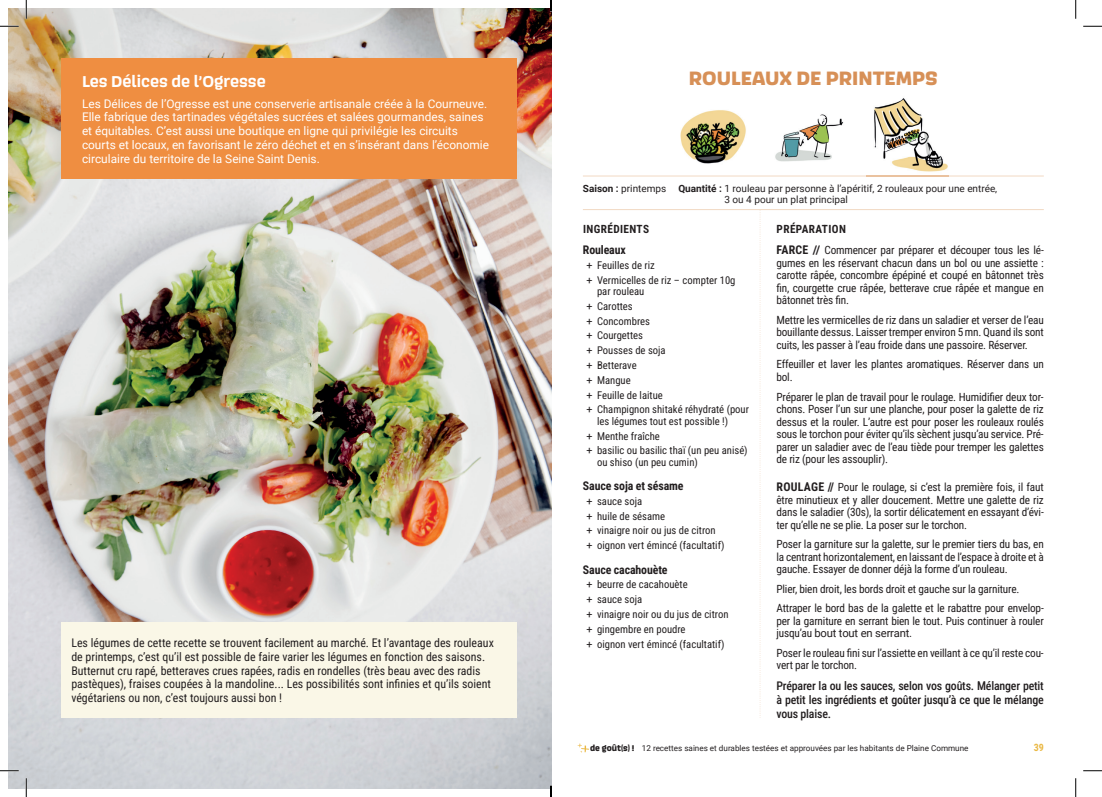
<style>
.page{position:relative;width:1102px;height:797px;background:#fff}
.page>*{position:absolute;margin:0;border:0;box-sizing:border-box;transform-origin:0 0}
.t1{font:800 20px "Scarlet";color:#d79057}
.t2{font:700 16.25px "Scarlet";color:#fff}
.t3{font:11.88px/13.8px "Roboto Condensed";color:#231f20}
.t4{font:11.88px/13.8px "Roboto";color:#fff}
.t5{font:500 11.88px/13.8px "Roboto Condensed";letter-spacing:-.015em;color:#231f20;text-align:justify}
.t6{font:700 11.88px "Roboto Condensed";letter-spacing:-.01em;color:#231f20}
.t7{font:11.25px/12.5px "Roboto Condensed";letter-spacing:-.015em;color:#231f20;text-align:justify}
.t8{font:11.25px "Roboto";letter-spacing:-.015em;color:#231f20}
.t9{font:700 11.25px "Roboto Condensed";letter-spacing:.035em;color:#231f20}
.t10{font:10.62px/14.8px "Roboto Condensed";color:#231f20}
.t11{font:10px/11.2px "Roboto";color:#231f20}
.t12{font:700 10px "Roboto Condensed";color:#eab843}
.t13{font:8.12px "Roboto";color:#231f20}
.s1{font-weight:700}
.s2{font-weight:700;font-size:11.88px}
.s3{font-family:"Roboto";font-weight:700;font-size:11.88px}
.s4{font-family:"Roboto Condensed"}
.s5{font-family:"Roboto"}
.s6{font-family:"Scarlet";font-weight:800;font-size:8.62px}
</style>
<div class="page">
<svg style="left:577px;top:743px;width:12px;height:9px"></svg>
<img style="left:9px;top:9px;width:542px;height:779px">
<div style="left:61px;top:58px;width:455px;height:121px;background:#ef8e41"></div>
<div style="left:61px;top:622px;width:455px;height:95px;background:#faf7e7"></div>
<hr style="left:948px;top:176px;width:95px;height:1px;background:#eac29f">
<hr style="left:583px;top:176px;width:283px;height:1px;background:#eac29f">
<img style="left:866px;top:98px;width:82px;height:78px">
<img style="left:775px;top:114px;width:69px;height:48px">
<img style="left:680px;top:110px;width:66px;height:54px">
<svg style="left:0;top:25px;width:19px;height:2px"></svg>
<svg style="left:1083px;top:25px;width:18px;height:2px"></svg>
<svg style="left:0;top:770px;width:19px;height:1px"></svg>
<svg style="left:1083px;top:770px;width:18px;height:1px"></svg>
<svg style="left:25px;top:0;width:2px;height:19px"></svg>
<svg style="left:25px;top:778px;width:2px;height:19px"></svg>
<svg style="left:1075px;top:0;width:1px;height:19px"></svg>
<svg style="left:1075px;top:778px;width:1px;height:19px"></svg>
<svg style="left:550px;top:785px;width:1px;height:12px"></svg>
<h2 class="t2" style="left:82px;top:70px;width:185px">Les Délices de l’Ogresse</h2>
<p class="t4" style="left:82px;top:96px;width:408px">Les Délices de l’Ogresse est une conserverie artisanale créée à la Courneuve.<br>Elle fabrique des tartinades végétales sucrées et salées gourmandes, saines et équitables. C’est aussi une boutique en ligne qui privilégie les circuits courts et locaux, en favorisant le zéro déchet et en s’insérant dans l’économie circulaire du territoire de la Seine Saint Denis.</p>
<p class="t3" style="left:71px;top:635px;width:424px">Les légumes de cette recette se trouvent facilement au marché. Et l’avantage des rouleaux de printemps, c’est qu’il est possible de faire varier les légumes en fonction des saisons.<br>Butternut cru rapé, betteraves crues rapées, radis en rondelles (très beau avec des radis pastèques), fraises coupées à la mandoline... Les possibilités sont infinies et qu’ils soient végétariens ou non, c’est toujours aussi bon !</p>
<h1 class="t1" style="left:688px;top:64px;width:250px">ROULEAUX DE PRINTEMPS</h1>
<p class="t11" style="left:724px;top:182px;width:274px;text-indent:-142px"><span class="s1">Saison :</span> printemps <span class="s1">Quantité :</span> 1 rouleau par personne à l’apéritif, 2 rouleaux pour une entrée,<br>3 ou 4 pour un plat principal</p>
<p class="t7" style="left:776px;top:218px;width:269px;line-height:20.9px"><span class="s1">PRÉPARATION<br></span><span class="s2">FARCE</span> <span class="s3">//</span> Commencer par préparer et découper tous les lé-</p>
<p class="t7" style="left:776px;top:256px;width:269px">gumes en les réservant chacun dans un bol ou une assiette : carotte râpée, concombre épépiné et coupé en bâtonnet très fin, courgette crue râpée, betterave crue râpée et mangue en bâtonnet très fin.</p>
<p class="t7" style="left:776px;top:313px;width:269px">Mettre les vermicelles de riz dans un saladier et verser de l’eau bouillante dessus. Laisser tremper environ 5 mn. Quand ils sont cuits, les passer à l’eau froide dans une passoire. Réserver.</p>
<p class="t7" style="left:776px;top:358px;width:269px">Effeuiller et laver les plantes aromatiques. Réserver dans un bol.</p>
<p class="t7" style="left:776px;top:390px;width:269px">Préparer le plan de travail pour le roulage. Humidifier deux tor&shy;chons. Poser l’un sur une planche, pour poser la galette de riz dessus et la rouler. L’autre est pour poser les rouleaux roulés sous le torchon pour éviter qu’ils sèchent jusqu’au service. Pré&shy;parer un saladier avec de l’eau tiède pour tremper les galettes de riz (pour les assouplir).</p>
<p class="t7" style="left:776px;top:480px;width:269px"><span class="s2">ROULAGE //</span> Pour le roulage, si c’est la première fois, il faut être minutieux et y aller doucement. Mettre une galette de riz dans le saladier (30s), la sortir délicatement en essayant d’évi&shy;ter qu’elle ne se plie. La poser sur le torchon.</p>
<p class="t7" style="left:776px;top:537px;width:269px">Poser la garniture sur la galette, sur le premier tiers du bas, en la centrant horizontalement, en laissant de l’espace à droite et à gauche. Essayer de donner déjà la forme d’un rouleau.</p>
<p class="t7" style="left:776px;top:578px;width:269px;line-height:19.6px">Plier, bien droit, les bords droit et gauche sur la garniture.<br>Attraper le bord bas de la galette et le rabattre pour envelop-</p>
<p class="t7" style="left:776px;top:614px;width:269px">per la garniture en serrant bien le tout. Puis continuer à rouler</p>
<p class="t8" style="left:776px;top:625px;width:137px"><span class="s4">jusqu’au</span> bout tout en serrant.</p>
<p class="t7" style="left:776px;top:646px;width:269px">Poser le rouleau fini sur l’assiette en veillant à ce qu’il reste cou&shy;vert par le torchon.</p>
<p class="t5" style="left:776px;top:678px;width:269px">Préparer la ou les sauces, selon vos goûts. Mélanger petit à petit les ingrédients et goûter jusqu’à ce que le mélange vous plaise.</p>
<p class="t9" style="left:583px;top:221px;width:67px">INGRÉDIENTS</p>
<p class="t6" style="left:583px;top:242px;width:44px">Rouleaux</p>
<p class="t10" style="left:586px;top:257px;width:151px"><span class="s5">+</span> Feuilles de riz<br><span class="s5">+</span> Vermicelles de riz – compter 10g</p>
<p class="t10" style="left:586px;top:283px;width:164px;text-indent:11px">par rouleau<br><span class="s5">+</span> Carottes<br><span class="s5">+</span> Concombres<br><span class="s5">+</span> Courgettes<br><span class="s5">+</span> Pousses de soja<br><span class="s5">+</span> Betterave<br><span class="s5">+</span> Mangue<br><span class="s5">+</span> Feuille de laitue<br><span class="s5">+</span> Champignon shitaké réhydraté (pour</p>
<p class="t10" style="left:586px;top:413px;width:163px;text-indent:11px">les légumes tout est possible !)<br><span class="s5">+</span> Menthe fraîche<br><span class="s5">+</span> basilic ou basilic thaï (un peu anisé)</p>
<p class="t10" style="left:597px;top:454px;width:102px">ou shiso (un peu cumin)</p>
<p class="t6" style="left:583px;top:477px;width:102px">Sauce soja et sésame</p>
<p class="t10" style="left:586px;top:493px;width:140px"><span class="s5">+</span> sauce soja<br><span class="s5">+</span> huile de sésame<br><span class="s5">+</span> vinaigre noir ou jus de citron<br><span class="s5">+</span> oignon vert émincé (facultatif)</p>
<p class="t6" style="left:583px;top:561px;width:86px">Sauce cacahouète</p>
<p class="t10" style="left:586px;top:577px;width:144px"><span class="s5">+</span> beurre de cacahouète<br><span class="s5">+</span> sauce soja<br><span class="s5">+</span> vinaigre noir ou du jus de citron <span class="s5">+</span> gingembre en poudre<br><span class="s5">+</span> oignon vert émincé (facultatif)</p>
<p class="t13" style="left:590px;top:742px;width:380px"><span class="s6">de goût(s) !</span> 12 recettes saines et durables testées et approuvées par les habitants de Plaine Commune</p>
<p class="t12" style="left:1033px;top:740px;width:12px">39</p>
</div>
